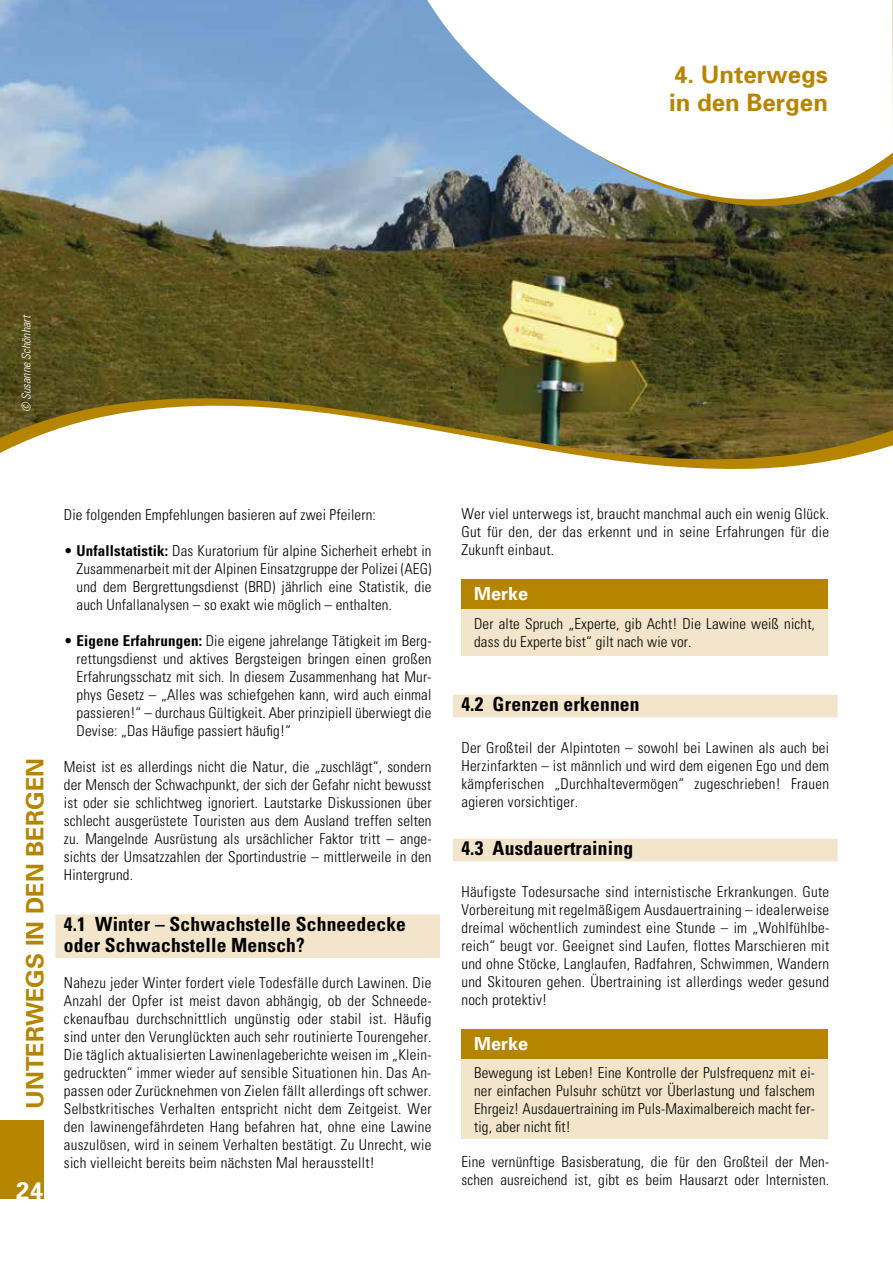
<style>
.page{position:relative;width:893px;height:1263px;background:#fff}
.page>*{position:absolute;margin:0;border:0;box-sizing:border-box;transform-origin:0 0}
.t1{font:700 24px/28.8px "Univers";color:#b68500}
.t2{font:700 24px "Univers";color:#fff}
.t3{font:700 condensed 19.5px/21px "Univers";letter-spacing:.01em;color:#000}
.t4{font:700 18px "Univers";color:#fff}
.t5{font:300 condensed 15px/18px "Univers";letter-spacing:.01em;color:#000;text-align:justify}
.t6{font:italic 300 condensed 12px "Univers";color:#fff}
.s1{font-weight:700}
</style>
<div class="page">
<div style="left:55px;top:914px;width:385px;height:23px;background:#f2e5cb"></div>
<div style="left:55px;top:935px;width:385px;height:23px;background:#f2e5cb"></div>
<div style="left:453px;top:695px;width:385px;height:22px;background:#f2e5cb"></div>
<div style="left:453px;top:839px;width:385px;height:22px;background:#f2e5cb"></div>
<div style="left:461px;top:579px;width:367px;height:30px;background:#b68500"></div>
<div style="left:461px;top:609px;width:367px;height:46px;background:#f2e5cb"></div>
<div style="left:461px;top:1029px;width:367px;height:30px;background:#b68500"></div>
<div style="left:461px;top:1059px;width:367px;height:79px;background:#f2e5cb"></div>
<img style="left:0;top:0;width:893px;height:396px">
<svg style="left:435px;top:201px;width:458px;height:7px;background:#5c573e"></svg>
<svg style="left:419px;top:0;width:474px;height:201px"></svg>
<svg style="left:0;top:396px;width:893px;height:8px;background:#60571b"></svg>
<svg style="left:0;top:404px;width:893px;height:65px"></svg>
<div style="left:0;top:1120px;width:43px;height:79px;background:#b68500"></div>
<h1 class="t1" style="left:669px;top:59px;width:160px">4. Unterwegs in den Bergen</h1>
<p class="t6" style="left:22px;top:412px;width:99px;rotate:-90deg">© Susanne Schönhart</p>
<h1 class="t1" style="left:20px;top:1108px;width:352px;rotate:-90deg">UNTERWEGS IN DEN BERGEN</h1>
<h1 class="t2" style="left:16px;top:1176px;width:28px">24</h1>
<p class="t5" style="left:64px;top:506px;width:313px">Die folgenden Empfehlungen basieren auf zwei Pfeilern:</p>
<p class="t5" style="left:77px;top:541px;width:356px;text-indent:-13px">• <span class="s1">Unfallstatistik:</span> Das Kuratorium für alpine Sicherheit erhebt in Zusammenarbeit mit der Alpinen Einsatzgruppe der Polizei (AEG) und dem Bergrettungsdienst (BRD) jährlich eine Statistik, die auch Unfallanalysen – so exakt wie möglich – enthalten.</p>
<p class="t5" style="left:77px;top:631px;width:356px;text-indent:-13px">• <span class="s1">Eigene Erfahrungen:</span> Die eigene jahrelange Tätigkeit im Berg&shy;rettungsdienst und aktives Bergsteigen bringen einen großen Erfahrungsschatz mit sich. In diesem Zusammenhang hat Mur&shy;phys Gesetz – „Alles was schiefgehen kann, wird auch einmal passieren!“ – durchaus Gültigkeit. Aber prinzipiell überwiegt die Devise: „Das Häufige passiert häufig!“</p>
<p class="t5" style="left:64px;top:758px;width:369px">Meist ist es allerdings nicht die Natur, die „zuschlägt“, sondern der Mensch der Schwachpunkt, der sich der Gefahr nicht bewusst ist oder sie schlichtweg ignoriert. Lautstarke Diskussionen über schlecht ausgerüstete Touristen aus dem Ausland treffen selten zu. Mangelnde Ausrüstung als ursächlicher Faktor tritt – ange&shy;sichts der Umsatzzahlen der Sportindustrie – mittlerweile in den Hintergrund.</p>
<h2 class="t3" style="left:64px;top:914px;width:344px">4.1 Winter – Schwachstelle Schneedecke oder Schwachstelle Mensch?</h2>
<p class="t5" style="left:64px;top:974px;width:369px">Nahezu jeder Winter fordert viele Todesfälle durch Lawinen. Die Anzahl der Opfer ist meist davon abhängig, ob der Schneede&shy;ckenaufbau durchschnittlich ungünstig oder stabil ist. Häufig sind unter den Verunglückten auch sehr routinierte Tourengeher.<br>Die täglich aktualisierten Lawinenlageberichte weisen im „Klein&shy;gedruckten“ immer wieder auf sensible Situationen hin. Das An&shy;passen oder Zurücknehmen von Zielen fällt allerdings oft schwer.<br>Selbstkritisches Verhalten entspricht nicht dem Zeitgeist. Wer den lawinengefährdeten Hang befahren hat, ohne eine Lawine auszulösen, wird in seinem Verhalten bestätigt. Zu Unrecht, wie sich vielleicht bereits beim nächsten Mal herausstellt!</p>
<p class="t5" style="left:461px;top:505px;width:369px">Wer viel unterwegs ist, braucht manchmal auch ein wenig Glück.<br>Gut für den, der das erkennt und in seine Erfahrungen für die Zukunft einbaut.</p>
<p class="t4" style="left:474px;top:583px;width:56px">Merke</p>
<p class="t5" style="left:474px;top:615px;width:342px">Der alte Spruch „Experte, gib Acht! Die Lawine weiß nicht, dass du Experte bist“ gilt nach wie vor.</p>
<h2 class="t3" style="left:461px;top:694px;width:180px">4.2 Grenzen erkennen</h2>
<p class="t5" style="left:461px;top:739px;width:369px">Der Großteil der Alpintoten – sowohl bei Lawinen als auch bei Herzinfarkten – ist männlich und wird dem eigenen Ego und dem kämpferischen „Durchhaltevermögen“ zugeschrieben! Frauen agieren vorsichtiger.</p>
<h2 class="t3" style="left:461px;top:838px;width:173px">4.3 Ausdauertraining</h2>
<p class="t5" style="left:461px;top:883px;width:369px">Häufigste Todesursache sind internistische Erkrankungen. Gute Vorbereitung mit regelmäßigem Ausdauertraining – idealerweise dreimal wöchentlich zumindest eine Stunde – im „Wohlfühlbe&shy;reich“ beugt vor. Geeignet sind Laufen, flottes Marschieren mit und ohne Stöcke, Langlaufen, Radfahren, Schwimmen, Wandern und Skitouren gehen. Übertraining ist allerdings weder gesund noch protektiv!</p>
<p class="t4" style="left:474px;top:1033px;width:56px">Merke</p>
<p class="t5" style="left:474px;top:1063px;width:342px">Bewegung ist Leben! Eine Kontrolle der Pulsfrequenz mit ei&shy;ner einfachen Pulsuhr schützt vor Überlastung und falschem Ehrgeiz! Ausdauertraining im Puls-Maximalbereich macht fer&shy;tig, aber nicht fit!</p>
<p class="t5" style="left:461px;top:1153px;width:369px">Eine vernünftige Basisberatung, die für den Großteil der Men&shy;schen ausreichend ist, gibt es beim Hausarzt oder Internisten.</p>
</div>
